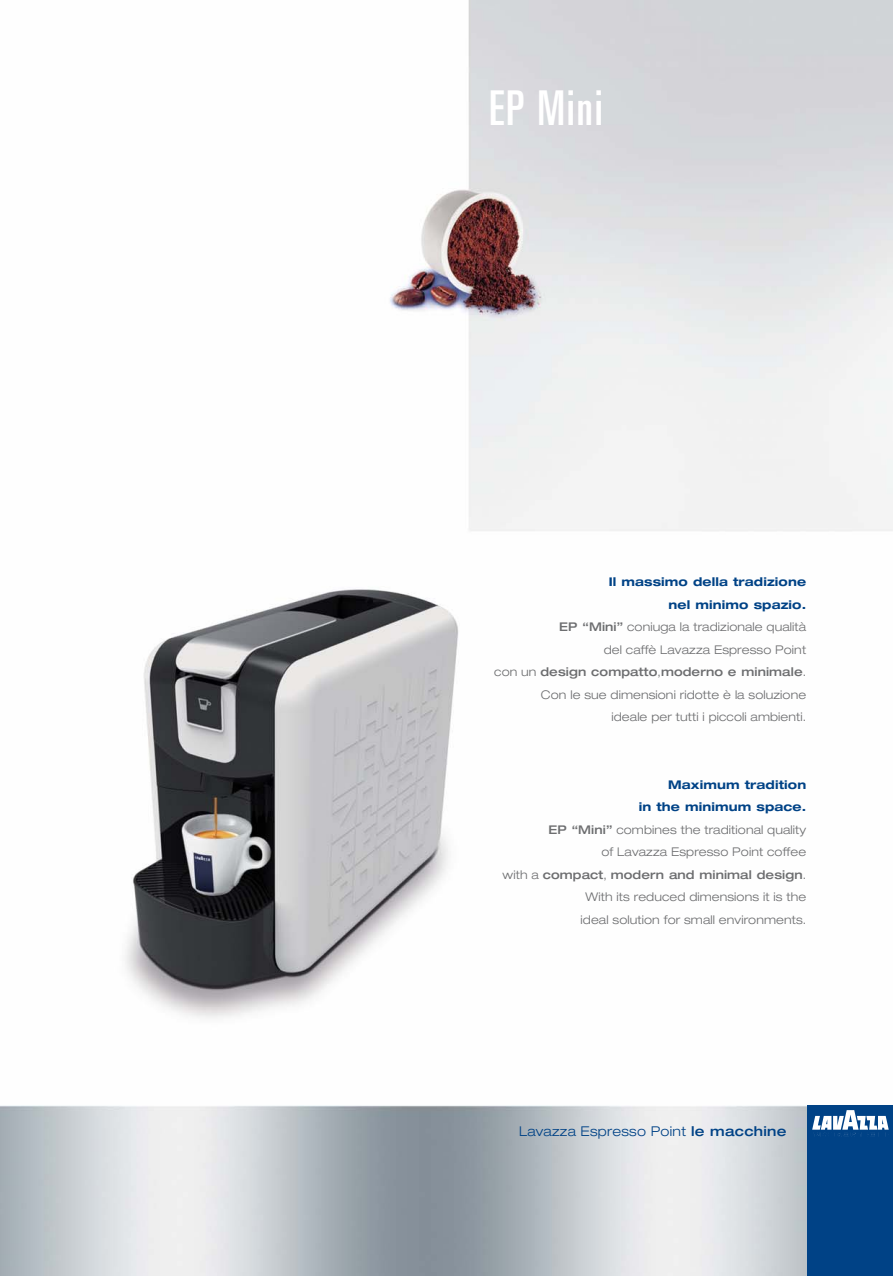
<style>
.page{position:relative;width:893px;height:1276px;background:#fff}
.page>*{position:absolute;margin:0;border:0;box-sizing:border-box;transform-origin:0 0}
.t1{font:ultra-condensed 48px "Univers";letter-spacing:.04em;color:#fff}
.t2{font:300 expanded 13.5px "Helvetica Neue";letter-spacing:.02em;color:#004286}
.t3{font:300 expanded 12px/22.5px "Helvetica Neue";letter-spacing:.01em;color:#6d6e70;text-align:right}
.s1{font-weight:700;color:#004286}
.s2{font-weight:500}
</style>
<div class="page">
<img style="left:0;top:0;width:893px;height:1276px">
<div style="left:808px;top:1106px;width:85px;height:170px;background:#004286"></div>
<svg style="left:812px;top:1110px;width:77px;height:26px"></svg>
<h1 class="t1" style="left:489px;top:90px;width:115px">EP Mini</h1>
<p class="t3" style="left:494px;top:572px;width:313px"><span class="s1">Il massimo della tradizione<br>nel minimo spazio.<br></span><span class="s2">EP “Mini”</span> coniuga la tradizionale qualità<br>del caffè Lavazza Espresso Point<br>con un <span class="s2">design compatto</span>,<span class="s2">moderno e minimale</span>.<br>Con le sue dimensioni ridotte è la soluzione<br>ideale per tutti i piccoli ambienti.</p>
<p class="t3" style="left:503px;top:774px;width:305px"><span class="s1">Maximum tradition<br>in the minimum space.<br></span><span class="s2">EP “Mini”</span> combines the traditional quality<br>of Lavazza Espresso Point coffee<br>with a <span class="s2">compact</span>, <span class="s2">modern and minimal design</span>.<br>With its reduced dimensions it is the<br>ideal solution for small environments.</p>
<p class="t2" style="left:519px;top:1126px;width:269px">Lavazza Espresso Point <span class="s2">le macchine</span></p>
</div>
